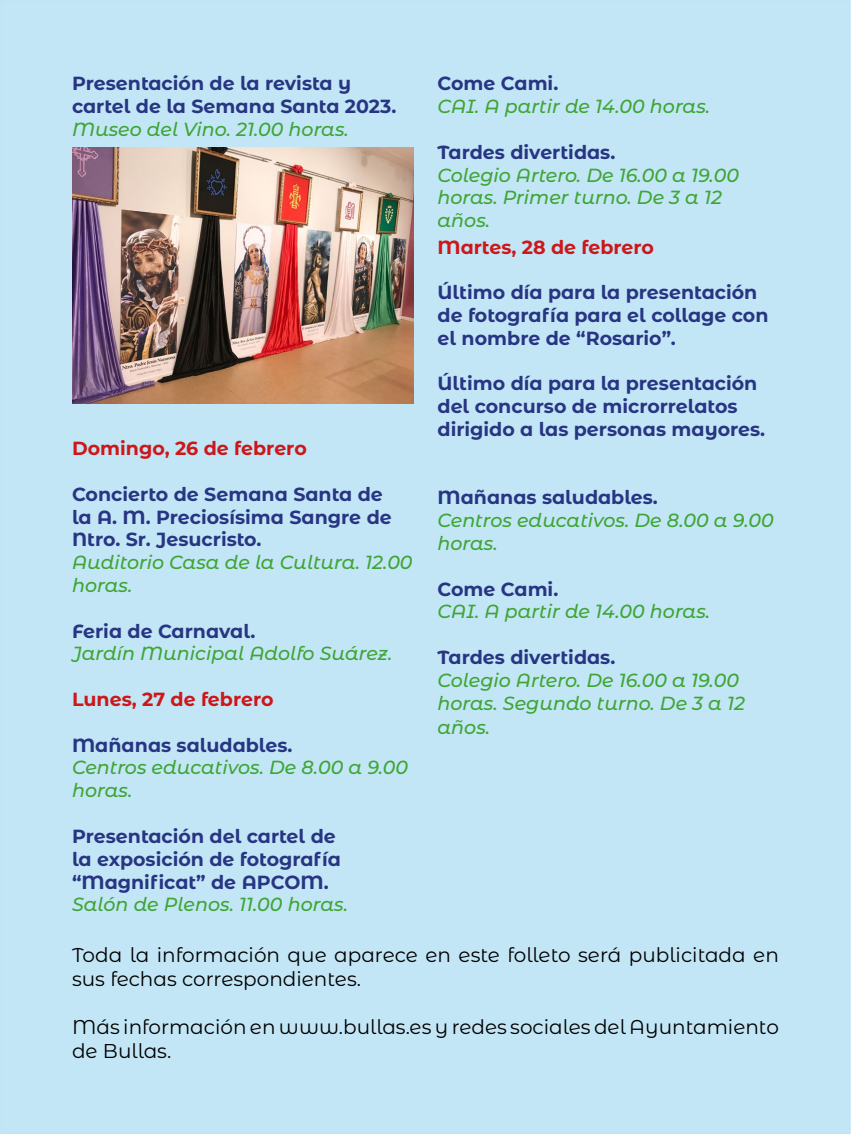
<style>
.page{position:relative;width:851px;height:1134px;background:#c2e6f6}
.page>*{position:absolute;margin:0;border:0;box-sizing:border-box;transform-origin:0 0}
.t1{font:20px/24px "Montserrat Alternates";color:#000}
.t2{font:700 19px/22.8px "Montserrat Alternates";color:#283583}
.t3{font:italic 500 19px/22.8px "Montserrat Alternates";color:#3fa535}
.t4{font:700 19px "Montserrat Alternates";color:#cd1719}
</style>
<div class="page">
<img style="left:72px;top:147px;width:341px;height:256px">
<p class="t2" style="left:72px;top:71px;width:326px">Presentación de la revista y cartel de la Semana Santa 2023.</p>
<p class="t3" style="left:72px;top:117px;width:278px">Museo del Vino. 21.00 horas.</p>
<p class="t4" style="left:72px;top:435px;width:236px">Domingo, 26 de febrero</p>
<p class="t2" style="left:72px;top:482px;width:321px">Concierto de Semana Santa de la A. M. Preciosísima Sangre de<br>Ntro. Sr. Jesucristo.</p>
<p class="t3" style="left:72px;top:550px;width:342px">Auditorio Casa de la Cultura. 12.00 horas.</p>
<p class="t2" style="left:72px;top:618px;width:185px">Feria de Carnaval.</p>
<p class="t3" style="left:72px;top:641px;width:322px">Jardín Municipal Adolfo Suárez.</p>
<p class="t4" style="left:72px;top:686px;width:203px">Lunes, 27 de febrero</p>
<p class="t2" style="left:72px;top:732px;width:222px">Mañanas saludables.</p>
<p class="t3" style="left:72px;top:755px;width:338px">Centros educativos. De 8.00 a 9.00 horas.</p>
<p class="t2" style="left:72px;top:824px;width:270px">Presentación del cartel de la exposición de fotografía “Magnificat” de APCOM.</p>
<p class="t3" style="left:72px;top:892px;width:277px">Salón de Plenos. 11.00 horas.</p>
<p class="t2" style="left:437px;top:71px;width:122px">Come Cami.</p>
<p class="t3" style="left:437px;top:94px;width:274px">CAI. A partir de 14.00 horas.</p>
<p class="t2" style="left:437px;top:140px;width:179px">Tardes divertidas.</p>
<p class="t3" style="left:437px;top:163px;width:303px">Colegio Artero. De 16.00 a 19.00 horas. Primer turno. De 3 a 12 años.</p>
<p class="t4" style="left:437px;top:233px;width:218px">Martes, 28 de febrero</p>
<p class="t2" style="left:437px;top:280px;width:332px">Último día para la presentación de fotografía para el collage con el nombre de “Rosario”.</p>
<p class="t2" style="left:437px;top:371px;width:329px">Último día para la presentación del concurso de microrrelatos dirigido a las personas mayores.</p>
<p class="t2" style="left:437px;top:485px;width:222px">Mañanas saludables.</p>
<p class="t3" style="left:437px;top:508px;width:338px">Centros educativos. De 8.00 a 9.00 horas.</p>
<p class="t2" style="left:437px;top:576px;width:122px">Come Cami.</p>
<p class="t3" style="left:437px;top:599px;width:274px">CAI. A partir de 14.00 horas.</p>
<p class="t2" style="left:437px;top:645px;width:179px">Tardes divertidas.</p>
<p class="t3" style="left:437px;top:668px;width:309px;line-height:23.4px">Colegio Artero. De 16.00 a 19.00 horas. Segundo turno. De 3 a 12 años.</p>
<p class="t1" style="left:72px;top:943px;width:708px">Toda la información que aparece en este folleto será publicitada en sus fechas correspondientes.</p>
<p class="t1" style="left:72px;top:1015px;width:708px">Más información en www.bullas.es y redes sociales del Ayuntamiento de Bullas.</p>
</div>
